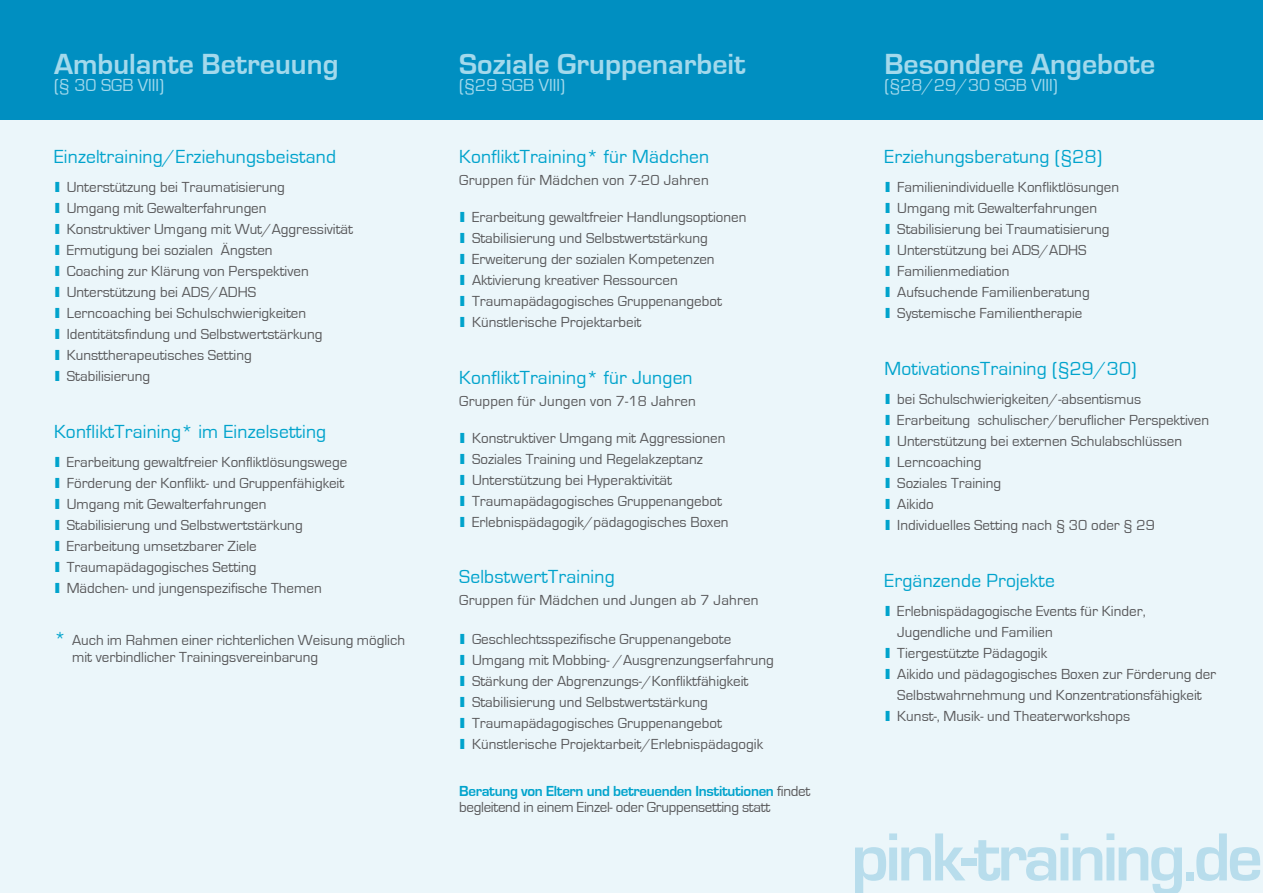
<style>
.page{position:relative;width:1263px;height:893px;background:#fff}
.page>*{position:absolute;margin:0;border:0;box-sizing:border-box;transform-origin:0 0}
.t1{font:700 70.5px "Eurostile";letter-spacing:-.05em;color:#b8ddec}
.t2{font:700 30px "Eurostile";color:#a3d9ec}
.t3{font:19.5px "Eurostile";letter-spacing:.01em;color:#00a3cc}
.t4{font:18px "Eurostile";color:#a3d9ec}
.t5{font:15px/21px "Eurostile";color:#58585a}
.t6{font:15px/16.5px "Eurostile";letter-spacing:-.02em;color:#58585a}
.s1{font-family:"Arial";font-weight:900;font-size:19.5px;color:#00a3cc}
.s2{font-size:19.5px;color:#00a3cc}
.s3{font-weight:700;color:#00a3cc}
</style>
<div class="page">
<div style="left:0;top:119px;width:1263px;height:774px;background:#ebf6fa"></div>
<div style="left:0;top:0;width:1263px;height:119px;background:#008fc1"></div>
<h2 class="t2" style="left:54px;top:48px;width:286px">Ambulante Betreuung</h2>
<p class="t4" style="left:54px;top:75px;width:112px">(§ 30 SGB VIII)</p>
<h3 class="t3" style="left:54px;top:146px;width:283px">Einzeltraining/Erziehungsbeistand</h3>
<p class="t5" style="left:54px;top:177px;width:301px"><span class="s1">ı</span> Unterstützung bei Traumatisierung<br><span class="s1">ı</span> Umgang mit Gewalterfahrungen<br><span class="s1">ı</span> Konstruktiver Umgang mit Wut/Aggressivität <span class="s1">ı</span> Ermutigung bei sozialen Ängsten<br><span class="s1">ı</span> Coaching zur Klärung von Perspektiven<br><span class="s1">ı</span> Unterstützung bei ADS/ADHS<br><span class="s1">ı</span> Lerncoaching bei Schulschwierigkeiten<br><span class="s1">ı</span> Identitätsfindung und Selbstwertstärkung<br><span class="s1">ı</span> Kunsttherapeutisches Setting<br><span class="s1">ı</span> Stabilisierung</p>
<h3 class="t3" style="left:54px;top:421px;width:274px">KonfliktTraining* im Einzelsetting</h3>
<p class="t5" style="left:54px;top:452px;width:295px"><span class="s1">ı</span> Erarbeitung gewaltfreier Konfliktlösungswege <span class="s1">ı</span> Förderung der Konflikt- und Gruppenfähigkeit <span class="s1">ı</span> Umgang mit Gewalterfahrungen<br><span class="s1">ı</span> Stabilisierung und Selbstwertstärkung<br><span class="s1">ı</span> Erarbeitung umsetzbarer Ziele<br><span class="s1">ı</span> Traumapädagogisches Setting<br><span class="s1">ı</span> Mädchen- und jungenspezifische Themen</p>
<p class="t5" style="left:72px;top:632px;width:335px;line-height:16.5px;text-indent:-18px"><span class="s2">*</span> Auch im Rahmen einer richterlichen Weisung möglich mit verbindlicher Trainingsvereinbarung</p>
<h2 class="t2" style="left:459px;top:48px;width:288px">Soziale Gruppenarbeit</h2>
<p class="t4" style="left:459px;top:75px;width:107px">(§29 SGB VIII)</p>
<h3 class="t3" style="left:459px;top:146px;width:252px">KonfliktTraining* für Mädchen</h3>
<p class="t5" style="left:459px;top:170px;width:251px">Gruppen für Mädchen von 7-20 Jahren</p>
<p class="t5" style="left:459px;top:207px;width:289px"><span class="s1">ı</span> Erarbeitung gewaltfreier Handlungsoptionen <span class="s1">ı</span> Stabilisierung und Selbstwertstärkung<br><span class="s1">ı</span> Erweiterung der sozialen Kompetenzen<br><span class="s1">ı</span> Aktivierung kreativer Ressourcen<br><span class="s1">ı</span> Traumapädagogisches Gruppenangebot<br><span class="s1">ı</span> Künstlerische Projektarbeit</p>
<h3 class="t3" style="left:459px;top:367px;width:235px">KonfliktTraining* für Jungen</h3>
<p class="t5" style="left:459px;top:390px;width:238px">Gruppen für Jungen von 7-18 Jahren</p>
<p class="t5" style="left:459px;top:428px;width:271px"><span class="s1">ı</span> Konstruktiver Umgang mit Aggressionen <span class="s1">ı</span> Soziales Training und Regelakzeptanz<br><span class="s1">ı</span> Unterstützung bei Hyperaktivität<br><span class="s1">ı</span> Traumapädagogisches Gruppenangebot <span class="s1">ı</span> Erlebnispädagogik/pädagogisches Boxen</p>
<h3 class="t3" style="left:459px;top:566px;width:157px">SelbstwertTraining</h3>
<p class="t5" style="left:459px;top:590px;width:301px">Gruppen für Mädchen und Jungen ab 7 Jahren</p>
<p class="t5" style="left:459px;top:629px;width:316px"><span class="s1">ı</span> Geschlechtsspezifische Gruppenangebote<br><span class="s1">ı</span> Umgang mit Mobbing- /Ausgrenzungserfahrung <span class="s1">ı</span> Stärkung der Abgrenzungs-/Konfliktfähigkeit<br><span class="s1">ı</span> Stabilisierung und Selbstwertstärkung<br><span class="s1">ı</span> Traumapädagogisches Gruppenangebot<br><span class="s1">ı</span> Künstlerische Projektarbeit/Erlebnispädagogik</p>
<p class="t6" style="left:459px;top:783px;width:352px"><span class="s3">Beratung von Eltern und betreuenden Institutionen</span> findet begleitend in einem Einzel- oder Gruppensetting statt</p>
<h2 class="t2" style="left:884px;top:48px;width:272px">Besondere Angebote</h2>
<p class="t4" style="left:884px;top:75px;width:175px">(§28/29/30 SGB VIII)</p>
<h3 class="t3" style="left:884px;top:146px;width:219px">Erziehungsberatung (§28)</h3>
<p class="t5" style="left:884px;top:177px;width:236px"><span class="s1">ı</span> Familienindividuelle Konfliktlösungen <span class="s1">ı</span> Umgang mit Gewalterfahrungen<br><span class="s1">ı</span> Stabilisierung bei Traumatisierung <span class="s1">ı</span> Unterstützung bei ADS/ADHS<br><span class="s1">ı</span> Familienmediation<br><span class="s1">ı</span> Aufsuchende Familienberatung<br><span class="s1">ı</span> Systemische Familientherapie</p>
<h3 class="t3" style="left:884px;top:358px;width:254px">MotivationsTraining (§29/30)</h3>
<p class="t5" style="left:884px;top:389px;width:326px"><span class="s1">ı</span> bei Schulschwierigkeiten/-absentismus<br><span class="s1">ı</span> Erarbeitung schulischer/beruflicher Perspektiven <span class="s1">ı</span> Unterstützung bei externen Schulabschlüssen<br><span class="s1">ı</span> Lerncoaching<br><span class="s1">ı</span> Soziales Training<br><span class="s1">ı</span> Aikido<br><span class="s1">ı</span> Individuelles Setting nach § 30 oder § 29</p>
<h3 class="t3" style="left:884px;top:570px;width:172px">Ergänzende Projekte</h3>
<p class="t5" style="left:884px;top:601px;width:263px"><span class="s1">ı</span> Erlebnispädagogische Events für Kinder,</p>
<p class="t5" style="left:897px;top:622px;width:157px">Jugendliche und Familien</p>
<p class="t5" style="left:884px;top:643px;width:164px"><span class="s1">ı</span> Tiergestützte Pädagogik</p>
<p class="t5" style="left:884px;top:664px;width:333px"><span class="s1">ı</span> Aikido und pädagogisches Boxen zur Förderung der</p>
<p class="t5" style="left:897px;top:685px;width:306px">Selbstwahrnehmung und Konzentrationsfähigkeit</p>
<p class="t5" style="left:884px;top:706px;width:247px"><span class="s1">ı</span> Kunst-, Musik- und Theaterworkshops</p>
<h1 class="t1" style="left:851px;top:819px;width:413px">pink-training.de</h1>
</div>
